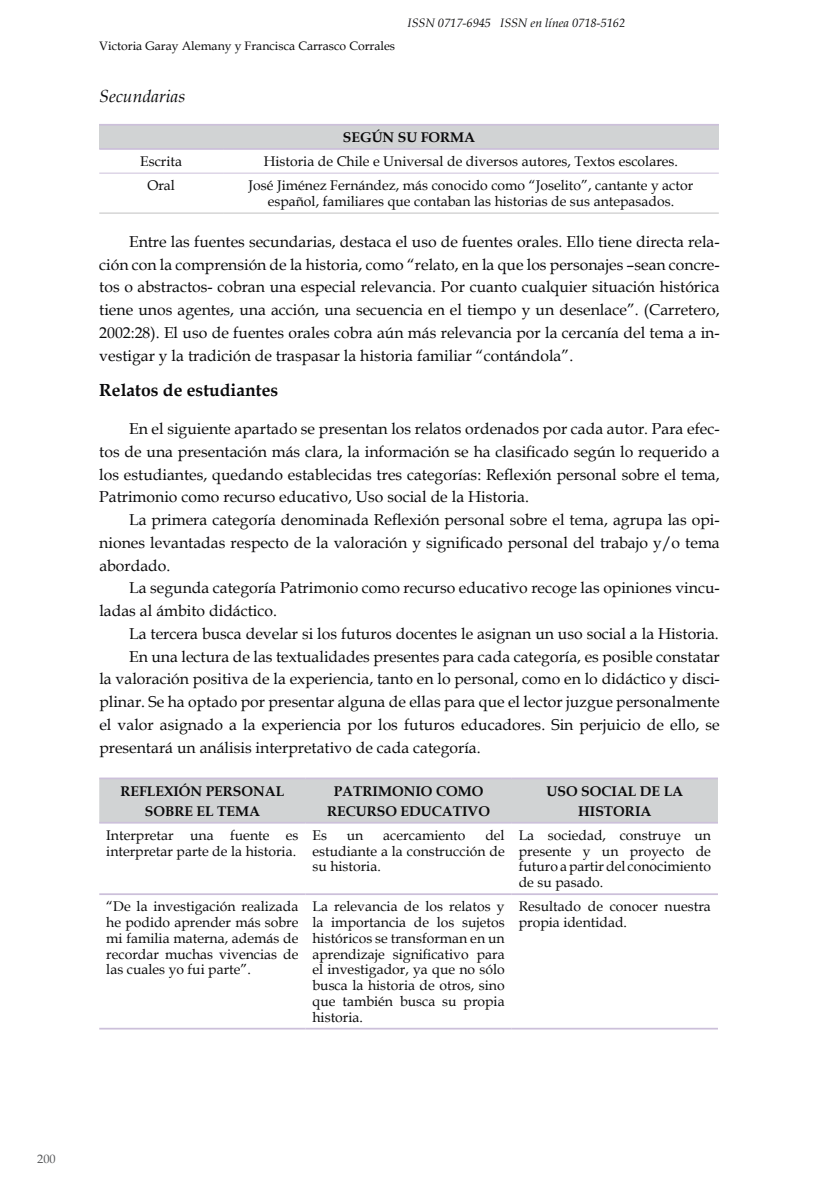
<style>
.page{position:relative;width:819px;height:1191px;background:#fff}
.page>*{position:absolute;margin:0;border:0;box-sizing:border-box;transform-origin:0 0}
.t1{font:700 17.5px "Book Antiqua";color:#0a0a0b}
.t2{font:italic 17.5px "Book Antiqua";color:#0a0a0b}
.t3{font:15.75px/22.8px "Book Antiqua";color:#0a0a0b;text-align:justify}
.t4{font:14px/15.8px "Book Antiqua";color:#0a0a0b;text-align:justify}
.t5{font:700 14px/20.1px "Book Antiqua";color:#0a0a0b}
.t6{font:12.25px "Book Antiqua";color:#0a0a0b}
.t7{font:italic 12.25px "Book Antiqua";color:#0a0a0b}
.t8{font:12.25px "Book Antiqua";color:#58595b}
</style>
<div class="page">
<div style="left:99px;top:125px;width:619px;height:24px;background:#d1d3d4"></div>
<hr style="left:99px;top:213px;width:124px;height:1px;background:#c0c0c0">
<hr style="left:223px;top:213px;width:495px;height:1px;background:#c0c0c0">
<hr style="left:99px;top:124px;width:124px;height:2px;background:#ccc0da">
<hr style="left:223px;top:124px;width:495px;height:2px;background:#ccc0da">
<hr style="left:99px;top:148px;width:124px;height:2px;background:#ccc0da">
<hr style="left:223px;top:148px;width:495px;height:2px;background:#ccc0da">
<hr style="left:99px;top:173px;width:124px;height:1px;background:#ccc0da">
<hr style="left:223px;top:173px;width:495px;height:1px;background:#ccc0da">
<div style="left:99px;top:779px;width:619px;height:43px;background:#d1d3d4"></div>
<hr style="left:99px;top:777px;width:206px;height:2px;background:#ccc0da">
<hr style="left:305px;top:777px;width:206px;height:2px;background:#ccc0da">
<hr style="left:511px;top:777px;width:207px;height:2px;background:#ccc0da">
<hr style="left:99px;top:822px;width:206px;height:1px;background:#ccc0da">
<hr style="left:305px;top:822px;width:206px;height:1px;background:#ccc0da">
<hr style="left:511px;top:822px;width:207px;height:1px;background:#ccc0da">
<hr style="left:99px;top:893px;width:206px;height:2px;background:#ccc0da">
<hr style="left:305px;top:893px;width:206px;height:2px;background:#ccc0da">
<hr style="left:511px;top:893px;width:207px;height:2px;background:#ccc0da">
<hr style="left:99px;top:1027px;width:206px;height:2px;background:#ccc0da">
<hr style="left:305px;top:1027px;width:206px;height:2px;background:#ccc0da">
<hr style="left:511px;top:1027px;width:207px;height:2px;background:#ccc0da">
<p class="t6" style="left:99px;top:37px;width:297px">Victoria Garay Alemany y Francisca Carrasco Corrales</p>
<p class="t7" style="left:407px;top:15px;width:219px">ISSN 0717-6945 ISSN en línea 0718-5162</p>
<p class="t2" style="left:99px;top:84px;width:87px">Secundarias</p>
<p class="t5" style="left:343px;top:127px;width:90px">SEGÚNSU FORMA</p>
<p class="t4" style="left:140px;top:153px;width:43px">Escrita</p>
<p class="t4" style="left:264px;top:153px;width:415px">Historia de Chile e Universal de diversos autores, Textos escolares.</p>
<p class="t4" style="left:147px;top:177px;width:29px">Oral</p>
<p class="t4" style="left:249px;top:177px;width:446px;text-align:center">José Jiménez Fernández, más conocido como “Joselito”, cantante y actor español, familiares que contaban las historias de sus antepasados.</p>
<p class="t3" style="left:99px;top:230px;width:622px;text-indent:30px">Entre las fuentes secundarias, destaca el uso de fuentes orales. Ello tiene directa rela&shy;ción con la comprensión de la historia, como “relato, en la que los personajes –sean concre&shy;tos o abstractos- cobran una especial relevancia. Por cuanto cualquier situación histórica tiene unos agentes, una acción, una secuencia en el tiempo y un desenlace”. (Carretero, 2002:28). El uso de fuentes orales cobra aún más relevancia por la cercanía del tema a in&shy;vestigar y la tradición de traspasar la historia familiar “contándola”.</p>
<p class="t1" style="left:99px;top:378px;width:180px">RELATOS DE ESTUDIANTES</p>
<p class="t3" style="left:99px;top:417px;width:622px;text-indent:30px">En el siguiente apartado se presentan los relatos ordenados por cada autor. Para efec&shy;tos de una presentación más clara, la información se ha clasificado según lo requerido a los estudiantes, quedando establecidas tres categorías: Reflexión personal sobre el tema, Patrimonio como recurso educativo, Uso social de la Historia.</p>
<p class="t3" style="left:99px;top:508px;width:622px;text-indent:30px">La primera categoría denominada Reflexión personal sobre el tema, agrupa las opi&shy;niones levantadas respecto de la valoración y significado personal del trabajo y/o tema abordado.</p>
<p class="t3" style="left:99px;top:576px;width:622px;text-indent:30px">La segunda categoría Patrimonio como recurso educativo recoge las opiniones vincu&shy;ladas al ámbito didáctico.</p>
<p class="t3" style="left:129px;top:622px;width:591px">La tercera busca develar si los futuros docentes le asignan un uso social a la Historia.</p>
<p class="t3" style="left:129px;top:644px;width:592px">En una lectura de las textualidades presentes para cada categoría, es posible constatar</p>
<p class="t3" style="left:99px;top:667px;width:622px">la valoración positiva de la experiencia, tanto en lo personal, como en lo didáctico y disci-</p>
<p class="t3" style="left:99px;top:690px;width:622px">plinar. Se ha optado por presentar alguna de ellas para que el lector juzgue personalmente</p>
<p class="t3" style="left:99px;top:713px;width:622px">el valor asignado a la experiencia por los futuros educadores. Sin perjuicio de ello, se</p>
<p class="t3" style="left:99px;top:735px;width:383px">presentará un análisis interpretativo de cada categoría.</p>
<p class="t5" style="left:120px;top:780px;width:20px">REFLE</p>
<p class="t5" style="left:164px;top:780px;width:20px">XIÓN</p>
<p class="t5" style="left:145px;top:780px;width:84px;text-indent:61px">PERSONAL<br>SOBRE ELTEMA</p>
<p class="t5" style="left:334px;top:780px;width:20px">PATRIMONIO</p>
<p class="t5" style="left:436px;top:780px;width:13px">COMO</p>
<p class="t5" style="left:546px;top:780px;width:45px">USO SOCIAL</p>
<p class="t5" style="left:640px;top:780px;width:35px">DE LA</p>
<p class="t5" style="left:578px;top:801px;width:22px">HISTORIA</p>
<p class="t5" style="left:327px;top:801px;width:11px">RECURSO</p>
<p class="t5" style="left:400px;top:801px;width:11px">EDUCATIVO</p>
<p class="t4" style="left:312px;top:827px;width:194px;text-indent:173px">del estudiante a la construcción de su historia.</p>
<p class="t4" style="left:518px;top:827px;width:194px">La sociedad, construye un presente y un proyecto de futuro a partir del conocimiento de su pasado.</p>
<p class="t4" style="left:106px;top:827px;width:194px">Interpretar una fuente es interpretar parte de la historia.</p>
<p class="t4" style="left:312px;top:827px;width:16px">Es</p>
<p class="t4" style="left:347px;top:827px;width:18px">un</p>
<p class="t4" style="left:383px;top:827px;width:84px">acercamiento</p>
<p class="t4" style="left:106px;top:898px;width:194px">“De la investigación realizada he podido aprender más sobre mi familia materna, además de recordar muchas vivencias de las cuales yo fui parte”.</p>
<p class="t4" style="left:312px;top:898px;width:194px">La relevancia de los relatos y la importancia de los sujetos históricos se transforman en un aprendizaje significativo para el investigador, ya que no sólo busca la historia de otros, sino que también busca su propia historia.</p>
<p class="t4" style="left:518px;top:898px;width:194px">Resultado de conocer nuestra propia identidad.</p>
<p class="t8" style="left:37px;top:1150px;width:20px">200</p>
</div>
